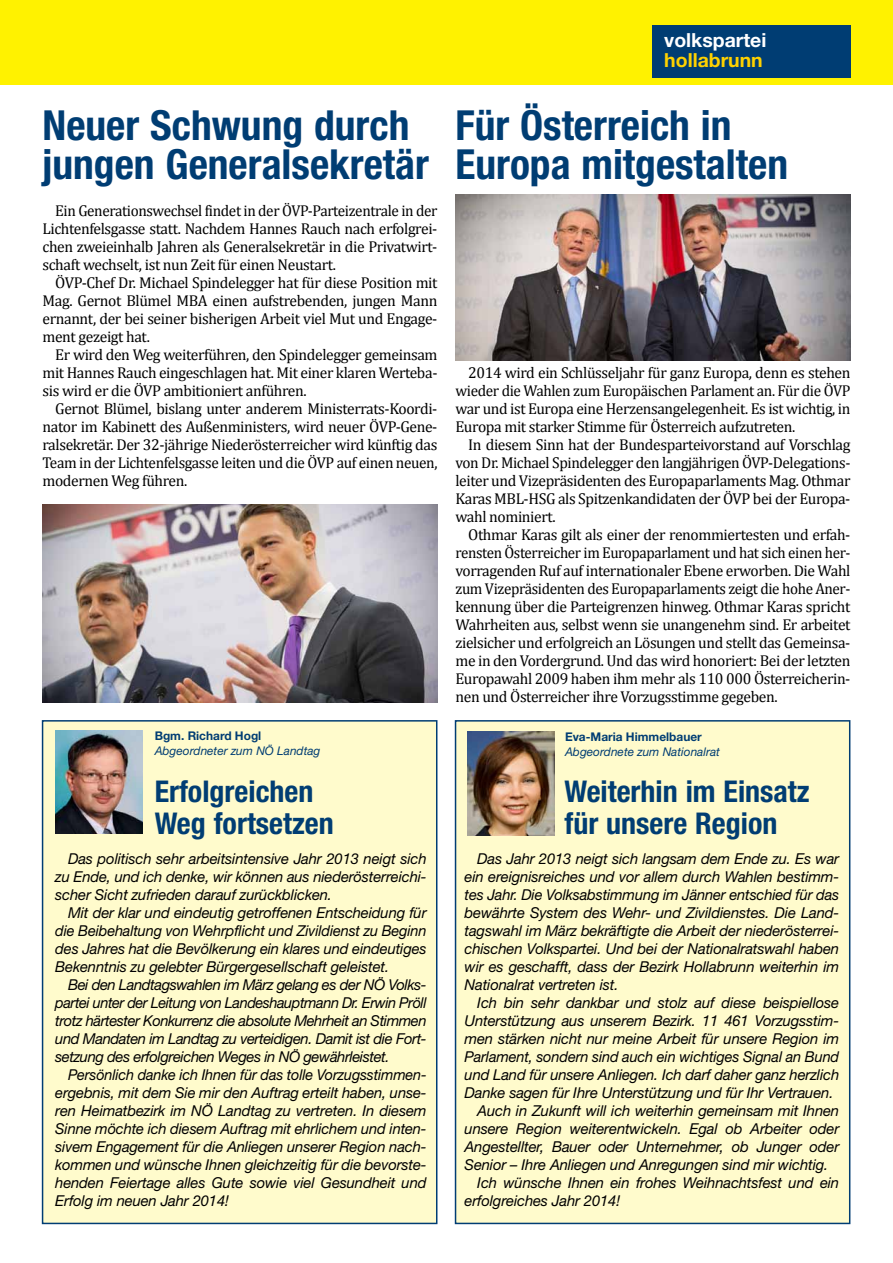
<style>
.page{position:relative;width:893px;height:1263px;background:#fff}
.page>*{position:absolute;margin:0;border:0;box-sizing:border-box;transform-origin:0 0}
.t1{font:700 condensed 41.55px/38.5px "Helvetica Neue";color:#003d73}
.t2{font:700 condensed 30px/31.5px "Helvetica Neue";color:#003d73}
.t3{font:700 19.35px "Helvetica Neue";color:#fff}
.t4{font:700 19.35px "Helvetica Neue";color:#ffd200}
.t5{font:15.75px/18px "Cambria";letter-spacing:-.025em;color:#000;text-align:justify}
.t6{font:15.75px/18px "Cambria";letter-spacing:-.025em;color:#000;text-align:justify;scale:.96 1}
.t7{font:italic 15px/18px "Helvetica Neue";letter-spacing:-.01em;color:#000;text-align:justify}
.t8{font:italic 15px/18px "Helvetica Neue";letter-spacing:-.01em;color:#000;text-align:justify;scale:.96 1}
.t9{font:italic 12px "Helvetica Neue";color:#003d73}
.t10{font:700 12px "Helvetica Neue";color:#003d73}
</style>
<div class="page">
<div style="left:0;top:0;width:893px;height:85px;background:#fff200"></div>
<div style="left:652px;top:26px;width:199px;height:52px;background:#003d73"></div>
<div style="left:42px;top:720px;width:395px;height:504px;background:#fffbcc;border:2px solid #003d73"></div>
<img style="left:56px;top:730px;width:87px;height:104px">
<div style="left:455px;top:720px;width:395px;height:504px;background:#fffbcc;border:2px solid #003d73"></div>
<img style="left:468px;top:732px;width:86px;height:103px">
<img style="left:455px;top:195px;width:395px;height:165px">
<img style="left:43px;top:504px;width:394px;height:198px">
<h1 class="t1" style="left:43px;top:106px;width:388px">Neuer Schwung durch jungen Generalsekretär</h1>
<p class="t6" style="left:43px;top:202px;width:413px;text-indent:13px">Ein Generationswechsel findet in der ÖVP-Parteizentrale in der Lichtenfelsgasse statt. Nachdem Hannes Rauch nach erfolgrei&shy;chen zweieinhalb Jahren als Generalsekretär in die Privatwirt&shy;schaft wechselt, ist nun Zeit für einen Neustart.</p>
<p class="t5" style="left:43px;top:274px;width:396px;text-indent:13px">ÖVP-Chef Dr. Michael Spindelegger hat für diese Position mit Mag. Gernot Blümel MBA einen aufstrebenden, jungen Mann ernannt, der bei seiner bisherigen Arbeit viel Mut und Engage&shy;ment gezeigt hat.</p>
<p class="t5" style="left:43px;top:346px;width:396px;text-indent:13px">Er wird den Weg weiterführen, den Spindelegger gemeinsam mit Hannes Rauch eingeschlagen hat. Mit einer klaren Werteba&shy;sis wird er die ÖVP ambitioniert anführen.</p>
<p class="t5" style="left:43px;top:400px;width:396px;text-indent:13px">Gernot Blümel, bislang unter anderem Ministerrats-Koordi&shy;nator im Kabinett des Außenministers, wird neuer ÖVP-Gene&shy;ralsekretär. Der 32-jährige Niederösterreicher wird künftig das Team in der Lichtenfelsgasse leiten und die ÖVP auf einen neuen, modernen Weg führen.</p>
<p class="t10" style="left:155px;top:728px;width:108px">Bgm. Richard Hogl</p>
<p class="t9" style="left:155px;top:743px;width:167px">Abgeordneter zum NÖ Landtag</p>
<h2 class="t2" style="left:155px;top:775px;width:180px">Erfolgreichen<br>Weg fortsetzen</h2>
<p class="t7" style="left:55px;top:849px;width:373px;text-indent:13px">Das politisch sehr arbeitsintensive Jahr 2013 neigt sich zu Ende, und ich denke, wir können aus niederösterreichi&shy;scher Sicht zufrieden darauf zurückblicken.</p>
<p class="t7" style="left:55px;top:903px;width:373px;text-indent:13px">Mit der klar und eindeutig getroffenen Entscheidung für die Beibehaltung von Wehrpflicht und Zivildienst zu Beginn des Jahres hat die Bevölkerung ein klares und eindeutiges Bekenntnis zu gelebter Bürgergesellschaft geleistet.</p>
<p class="t7" style="left:55px;top:975px;width:373px;text-indent:13px">Bei den Landtagswahlen im März gelang es der NÖ Volks&shy;partei unter der Leitung von Landeshauptmann Dr. Erwin Pröll trotz härtester Konkurrenz die absolute Mehrheit an Stimmen und Mandaten im Landtag zu verteidigen. Damit ist die Fort&shy;setzung des erfolgreichen Weges in NÖ gewährleistet.</p>
<p class="t8" style="left:55px;top:1065px;width:388px;text-indent:13px">Persönlich danke ich Ihnen für das tolle Vorzugsstimmen&shy;ergebnis, mit dem Sie mir den Auftrag erteilt haben, unse&shy;ren Heimatbezirk im NÖ Landtag zu vertreten. In diesem Sinne möchte ich diesem Auftrag mit ehrlichem und inten&shy;sivem Engagement für die Anliegen unserer Region nach&shy;kommen und wünsche Ihnen gleichzeitig für die bevorste&shy;henden Feiertage alles Gute sowie viel Gesundheit und Erfolg im neuen Jahr 2014!</p>
<p class="t3" style="left:664px;top:29px;width:104px">volkspartei</p>
<p class="t4" style="left:664px;top:48px;width:100px">hollabrunn</p>
<h1 class="t1" style="left:455px;top:106px;width:334px">Für Österreich in<br>Europa mitgestalten</h1>
<p class="t5" style="left:455px;top:364px;width:396px;text-indent:13px">2014 wird ein Schlüsseljahr für ganz Europa, denn es stehen wieder die Wahlen zum Europäischen Parlament an. Für die ÖVP war und ist Europa eine Herzensangelegenheit. Es ist wichtig, in Europa mit starker Stimme für Österreich aufzutreten.</p>
<p class="t5" style="left:455px;top:436px;width:396px;text-indent:13px">In diesem Sinn hat der Bundesparteivorstand auf Vorschlag von Dr. Michael Spindelegger den langjährigen ÖVP-Delegations&shy;leiter und Vizepräsidenten des Europaparlaments Mag. Othmar Karas MBL-HSG als Spitzenkandidaten der ÖVP bei der Europa&shy;wahl nominiert.</p>
<p class="t5" style="left:455px;top:526px;width:396px;text-indent:13px">Othmar Karas gilt als einer der renommiertesten und erfah&shy;rensten Österreicher im Europaparlament und hat sich einen her&shy;vorragenden Ruf auf internationaler Ebene erworben. Die Wahl zum Vizepräsidenten des Europaparlaments zeigt die hohe Aner&shy;kennung über die Parteigrenzen hinweg. Othmar Karas spricht Wahrheiten aus, selbst wenn sie unangenehm sind. Er arbeitet zielsicher und erfolgreich an Lösungen und stellt das Gemeinsa&shy;me in den Vordergrund. Und das wird honoriert: Bei der letzten Europawahl 2009 haben ihm mehr als 110 000 Österreicherin&shy;nen und Österreicher ihre Vorzugsstimme gegeben.</p>
<p class="t10" style="left:565px;top:729px;width:138px">Eva-Maria Himmelbauer</p>
<p class="t9" style="left:565px;top:744px;width:156px">Abgeordnete zum Nationalrat</p>
<h2 class="t2" style="left:564px;top:775px;width:247px">Weiterhin im Einsatz für unsere Region</h2>
<p class="t7" style="left:465px;top:849px;width:376px;text-indent:13px">Das Jahr 2013 neigt sich langsam dem Ende zu. Es war ein ereignisreiches und vor allem durch Wahlen bestimm&shy;tes Jahr. Die Volksabstimmung im Jänner entschied für das bewährte System des Wehr- und Zivildienstes. Die Land&shy;tagswahl im März bekräftigte die Arbeit der niederösterrei&shy;chischen Volkspartei. Und bei der Nationalratswahl haben wir es geschafft, dass der Bezirk Hollabrunn weiterhin im Nationalrat vertreten ist.</p>
<p class="t7" style="left:477px;top:993px;width:363px">Ich bin sehr dankbar und stolz auf diese beispiellose</p>
<p class="t7" style="left:465px;top:1011px;width:376px">Unterstützung aus unserem Bezirk. 11 461 Vorzugsstim-</p>
<p class="t7" style="left:465px;top:1029px;width:376px">men stärken nicht nur meine Arbeit für unsere Region im</p>
<p class="t7" style="left:465px;top:1047px;width:376px">Parlament, sondern sind auch ein wichtiges Signal an Bund</p>
<p class="t7" style="left:465px;top:1065px;width:376px">und Land für unsere Anliegen. Ich darf daher ganz herzlich</p>
<p class="t7" style="left:465px;top:1083px;width:370px">Danke sagen für Ihre Unterstützung und für Ihr Vertrauen.</p>
<p class="t7" style="left:477px;top:1101px;width:363px">Auch in Zukunft will ich weiterhin gemeinsam mit Ihnen</p>
<p class="t7" style="left:465px;top:1119px;width:376px">unsere Region weiterentwickeln. Egal ob Arbeiter oder</p>
<p class="t7" style="left:465px;top:1137px;width:376px">Angestellter, Bauer oder Unternehmer, ob Junger oder</p>
<p class="t7" style="left:465px;top:1155px;width:365px">Senior – Ihre Anliegen und Anregungen sind mir wichtig.</p>
<p class="t7" style="left:477px;top:1173px;width:363px">Ich wünsche Ihnen ein frohes Weihnachtsfest und ein</p>
<p class="t7" style="left:465px;top:1191px;width:157px">erfolgreiches Jahr 2014!</p>
</div>
